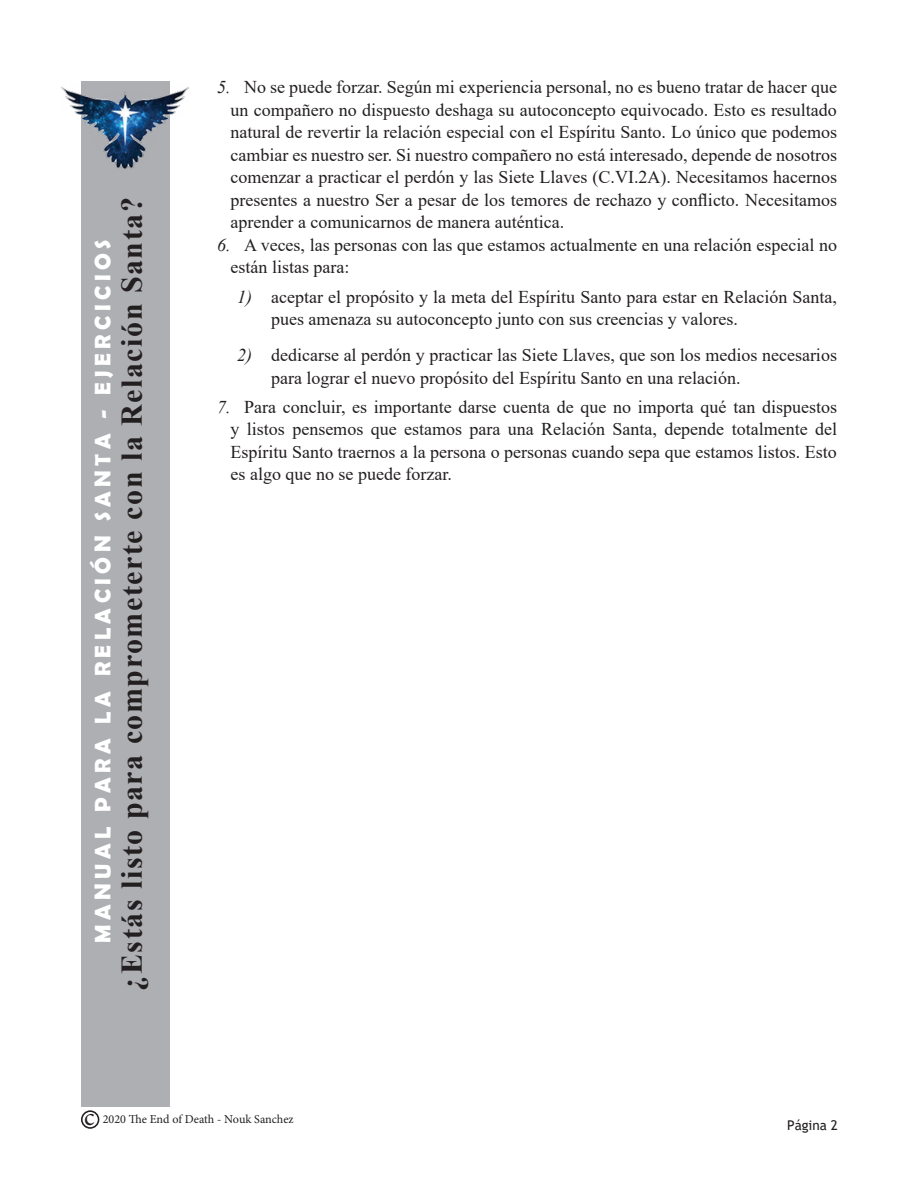
<style>
.page{position:relative;width:918px;height:1188px;background:#fff}
.page>*{position:absolute;margin:0;border:0;box-sizing:border-box;transform-origin:0 0}
.t1{font:700 30px "Times New Roman";letter-spacing:.05em;color:#231f20}
.t2{font:700 22.5px "Berlin Sans FB Demi";letter-spacing:.2em;color:#fff}
.t3{font:18px/22.5px "Times New Roman";color:#231f20}
.t4{font:13.5px "Trebuchet MS";color:#231f20}
.t5{font:12.15px "Minion Pro";color:#231f20}
.s1{font-style:italic}
.s2{font-size:24.75px}
</style>
<div class="page">
<div style="left:81px;top:81px;width:89px;height:1026px;background:#aeafb3"></div>
<div style="left:81px;top:1110px;width:18px;height:19px;border:2px solid #231f20;border-radius:50%"></div>
<img style="left:61px;top:86px;width:128px;height:83px">
<p class="t2" style="left:93px;top:943px;width:705px;rotate:-90deg">MANUAL PARA LA RELACIÓN SANTA - EJERCICIOS</p>
<h1 class="t1" style="left:121px;top:991px;width:795px;rotate:-90deg">¿Estás listo para comprometerte con la Relación Santa?</h1>
<p class="t3" style="left:231px;top:78px;width:608px;text-align:justify;text-indent:-14px"><span class="s1">5.</span> No se puede forzar. Según mi experiencia personal, no es bueno tratar de hacer que un compañero no dispuesto deshaga su autoconcepto equivocado. Esto es resultado natural de revertir la relación especial con el Espíritu Santo. Lo único que podemos cambiar es nuestro ser. Si nuestro compañero no está interesado, depende de nosotros comenzar a practicar el perdón y las Siete Llaves (C.VI.2A). Necesitamos hacernos presentes a nuestro Ser a pesar de los temores de rechazo y conflicto. Necesitamos aprender a comunicarnos de manera auténtica.</p>
<p class="t3" style="left:231px;top:235px;width:608px;text-indent:-14px"><span class="s1">6.</span> A veces, las personas con las que estamos actualmente en una relación especial no están listas para:</p>
<p class="t3" style="left:271px;top:287px;width:567px;text-indent:-34px"><span class="s1">1)</span> aceptar el propósito y la meta del Espíritu Santo para estar en Relación Santa, pues amenaza su autoconcepto junto con sus creencias y valores.</p>
<p class="t3" style="left:271px;top:346px;width:567px;text-indent:-34px"><span class="s1">2)</span> dedicarse al perdón y practicar las Siete Llaves, que son los medios necesarios para lograr el nuevo propósito del Espíritu Santo en una relación.</p>
<p class="t3" style="left:231px;top:397px;width:608px;text-align:justify;text-indent:-14px"><span class="s1">7.</span> Para concluir, es importante darse cuenta de que no importa qué tan dispuestos y listos pensemos que estamos para una Relación Santa, depende totalmente del Espíritu Santo traernos a la persona o personas cuando sepa que estamos listos. Esto es algo que no se puede forzar.</p>
<p class="t5" style="left:84px;top:1112px;width:211px"><span class="s2">c</span> 2020 The End of Death - Nouk Sanchez</p>
<p class="t4" style="left:787px;top:1119px;width:52px">Página 2</p>
</div>
